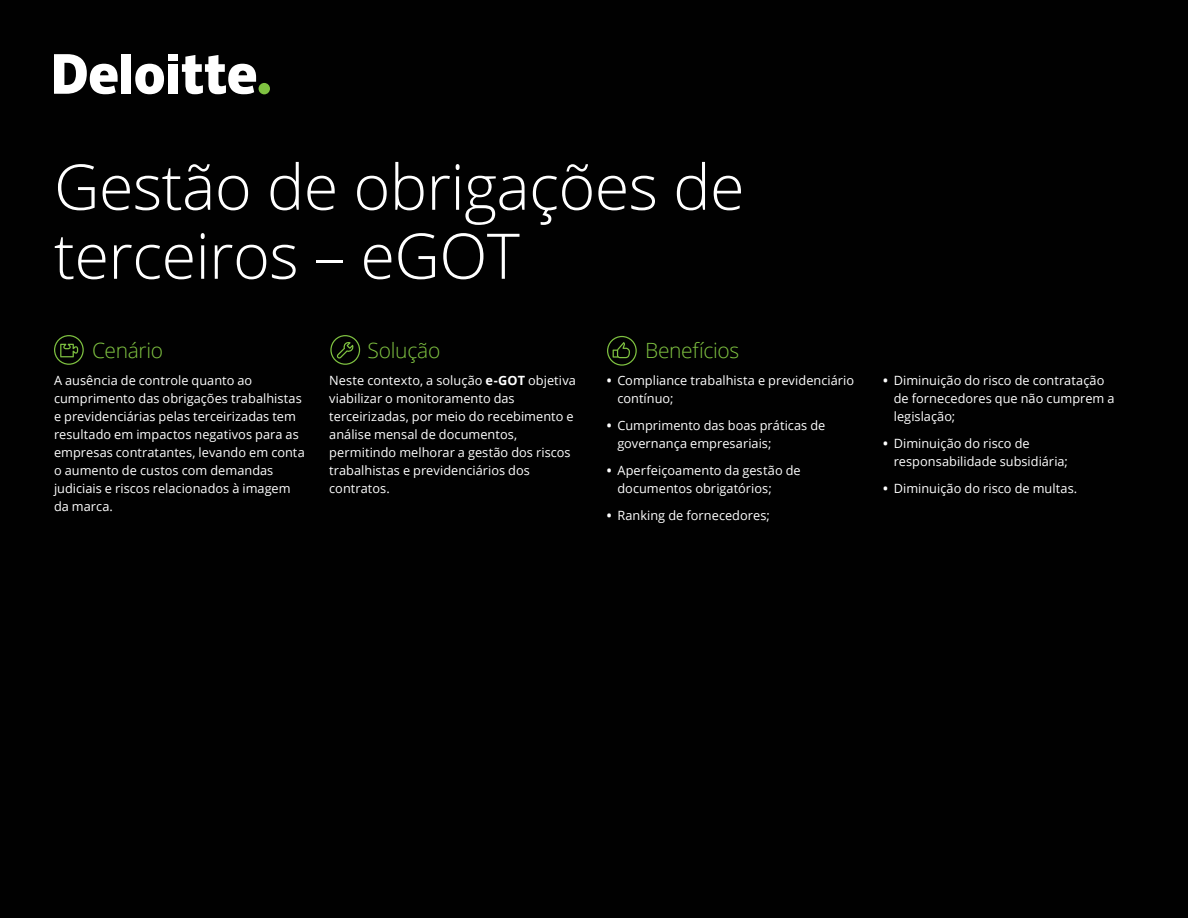
<style>
.page{position:relative;width:1188px;height:918px;background:#010101}
.page>*{position:absolute;margin:0;border:0;box-sizing:border-box;transform-origin:0 0}
.Story_heading_light{font:300 63px/69px "Open Sans";letter-spacing:-.01em;color:#fff}
.Body_copy__white_8_5{font:300 21px "Open Sans";letter-spacing:-.015em;color:#7fc241}
.Introduction__14_18p{font:300 21px "Open Sans";letter-spacing:-.015em;color:#7fc241}
.Body_copy__white_8_5-2{font:12.75px/18px "Open Sans";letter-spacing:.005em;color:#fff}
.s1{font-weight:700}
</style>
<div class="page">
<div style="left:259px;top:83px;width:11px;height:11px;background:#7fc241;border-radius:50%"></div>
<div style="left:121px;top:54px;width:10px;height:40px;background:#fff"></div>
<svg style="left:135px;top:64px;width:29px;height:30px"></svg>
<div style="left:168px;top:64px;width:10px;height:30px;background:#fff"></div>
<div style="left:168px;top:54px;width:10px;height:7px;background:#fff"></div>
<svg style="left:182px;top:55px;width:74px;height:39px"></svg>
<svg style="left:54px;top:54px;width:64px;height:40px"></svg>
<svg style="left:607px;top:336px;width:30px;height:30px"></svg>
<svg style="left:330px;top:335px;width:30px;height:30px"></svg>
<svg style="left:54px;top:335px;width:30px;height:30px"></svg>
<p class="Story_heading_light" style="left:54px;top:151px;width:692px">Gestão de obrigações de terceiros – eGOT</p>
<p class="Body_copy__white_8_5" style="left:92px;top:336px;width:72px">Cenário</p>
<p class="Body_copy__white_8_5-2" style="left:54px;top:371px;width:252px">A ausência de controle quanto ao cumprimento das obrigações trabalhistas e previdenciárias pelas terceirizadas tem resultado em impactos negativos para as empresas contratantes, levando em conta o aumento de custos com demandas judiciais e riscos relacionados à imagem da marca.</p>
<p class="Body_copy__white_8_5" style="left:368px;top:336px;width:74px">Solução</p>
<p class="Body_copy__white_8_5-2" style="left:329px;top:371px;width:248px">Neste contexto, a solução <span class="s1">e-GOT</span> objetiva viabilizar o monitoramento das terceirizadas, por meio do recebimento e análise mensal de documentos, permitindo melhorar a gestão dos riscos trabalhistas e previdenciários dos contratos.</p>
<p class="Introduction__14_18p" style="left:645px;top:336px;width:96px">Benefícios</p>
<p class="Body_copy__white_8_5-2" style="left:617px;top:371px;width:238px;text-indent:-11px"><span class="s1">•</span> Compliance trabalhista e previdenciário contínuo;</p>
<p class="Body_copy__white_8_5-2" style="left:617px;top:416px;width:210px;text-indent:-11px"><span class="s1">•</span> Cumprimento das boas práticas de governança empresariais;</p>
<p class="Body_copy__white_8_5-2" style="left:617px;top:461px;width:185px;text-indent:-11px"><span class="s1">•</span> Aperfeiçoamento da gestão de documentos obrigatórios;</p>
<p class="Body_copy__white_8_5-2" style="left:607px;top:506px;width:165px"><span class="s1">•</span> Ranking de fornecedores;</p>
<p class="Body_copy__white_8_5-2" style="left:894px;top:371px;width:222px;text-indent:-11px"><span class="s1">•</span> Diminuição do risco de contratação de fornecedores que não cumprem a legislação;</p>
<p class="Body_copy__white_8_5-2" style="left:894px;top:434px;width:176px;text-indent:-11px"><span class="s1">•</span> Diminuição do risco de responsabilidade subsidiária;</p>
<p class="Body_copy__white_8_5-2" style="left:883px;top:479px;width:196px"><span class="s1">•</span> Diminuição do risco de multas.</p>
</div>
